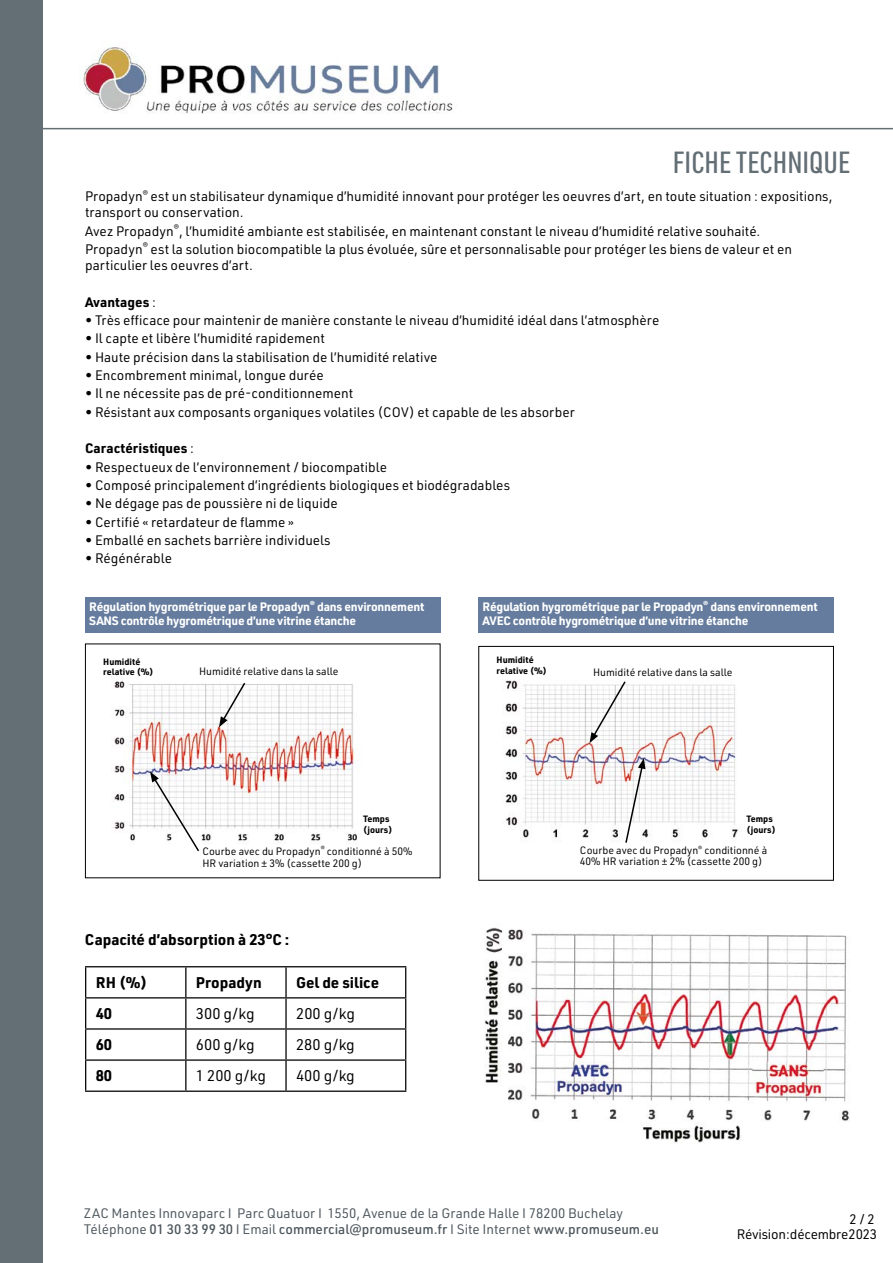
<style>
.page{position:relative;width:893px;height:1263px;background:#fff}
.page>*{position:absolute;margin:0;border:0;box-sizing:border-box;transform-origin:0 0}
.t1{font:500 30px "URWDIN Cond";color:#636e75}
.t2{font:700 15.15px "URWDIN";color:#000}
.t3{font:15.15px "URWDIN";color:#000}
.t4{font:13.5px/16.2px "URWDIN";color:#000}
.t5{font:13.5px/16.2px "URWDIN";color:#4c565c}
.t6{font:700 13.5px "URWDIN";color:#000}
.t7{font:13.5px/14.9px "URWDIN";letter-spacing:-.02em;color:#000;text-align:right}
.t8{font:700 12px/14.4px "URWDIN";letter-spacing:-.02em;color:#fff}
.t9{font:10.5px/10.5px "URWDIN";color:#000}
.t10{font:700 9px/10.8px "URWDIN";color:#000}
.s1{font-weight:400}
.s2{font-weight:500}
</style>
<div class="page">
<div style="left:0;top:0;width:43px;height:1263px;background:#636e75"></div>
<hr style="left:43px;top:128px;width:850px;height:1px;background:#636e75">
<img style="left:83px;top:43px;width:370px;height:71px">
<div style="left:478px;top:598px;width:356px;height:35px;background:#657c9e"></div>
<img style="left:504px;top:680px;width:234px;height:160px">
<div style="left:478px;top:646px;width:356px;height:235px;border:1px solid #000"></div>
<svg style="left:589px;top:680px;width:38px;height:63px"></svg>
<svg style="left:624px;top:758px;width:21px;height:85px"></svg>
<hr style="left:85px;top:966px;width:101px;height:1px;background:#000">
<hr style="left:85px;top:967px;width:1px;height:30px;background:#000">
<hr style="left:186px;top:966px;width:100px;height:1px;background:#000">
<hr style="left:185px;top:967px;width:1px;height:30px;background:#000">
<hr style="left:286px;top:966px;width:120px;height:1px;background:#000">
<hr style="left:285px;top:967px;width:2px;height:30px;background:#000">
<hr style="left:405px;top:967px;width:1px;height:30px;background:#000">
<hr style="left:85px;top:997px;width:101px;height:1px;background:#000">
<hr style="left:85px;top:998px;width:1px;height:30px;background:#000">
<hr style="left:186px;top:997px;width:100px;height:1px;background:#000">
<hr style="left:185px;top:998px;width:1px;height:30px;background:#000">
<hr style="left:286px;top:997px;width:120px;height:1px;background:#000">
<hr style="left:285px;top:998px;width:2px;height:30px;background:#000">
<hr style="left:405px;top:998px;width:1px;height:30px;background:#000">
<hr style="left:85px;top:1028px;width:101px;height:1px;background:#000">
<hr style="left:85px;top:1029px;width:1px;height:30px;background:#000">
<hr style="left:186px;top:1028px;width:100px;height:1px;background:#000">
<hr style="left:185px;top:1029px;width:1px;height:30px;background:#000">
<hr style="left:286px;top:1028px;width:120px;height:1px;background:#000">
<hr style="left:285px;top:1029px;width:2px;height:30px;background:#000">
<hr style="left:405px;top:1029px;width:1px;height:30px;background:#000">
<hr style="left:85px;top:1059px;width:101px;height:2px;background:#000">
<svg style="left:85px;top:1061px;width:1px;height:29px"></svg>
<hr style="left:186px;top:1059px;width:100px;height:2px;background:#000">
<svg style="left:185px;top:1061px;width:1px;height:29px"></svg>
<hr style="left:286px;top:1059px;width:120px;height:2px;background:#000">
<hr style="left:285px;top:1061px;width:2px;height:29px;background:#000">
<svg style="left:405px;top:1061px;width:1px;height:29px"></svg>
<hr style="left:85px;top:1090px;width:101px;height:2px;background:#000">
<hr style="left:186px;top:1090px;width:100px;height:2px;background:#000">
<hr style="left:286px;top:1090px;width:120px;height:2px;background:#000">
<img style="left:484px;top:927px;width:366px;height:216px">
<img style="left:112px;top:681px;width:245px;height:162px">
<svg style="left:219px;top:681px;width:28px;height:46px"></svg>
<svg style="left:150px;top:771px;width:51px;height:80px"></svg>
<div style="left:85px;top:598px;width:355px;height:35px;background:#657c9e"></div>
<h1 class="t1" style="left:673px;top:142px;width:179px">FICHE TECHNIQUE</h1>
<p class="t4" style="left:85px;top:188px;width:749px">Propadyn<sup>®</sup> est un stabilisateur dynamique d’humidité innovant pour protéger les oeuvres d’art, en toute situation : expositions, transport ou conservation.</p>
<p class="t4" style="left:85px;top:221px;width:708px;line-height:18.3px">Avez Propadyn<sup>®</sup>, l’humidité ambiante est stabilisée, en maintenant constant le niveau d’humidité relative souhaité.<br>Propadyn<sup>®</sup> est la solution biocompatible la plus évoluée, sûre et personnalisable pour protéger les biens de valeur et en</p>
<p class="t4" style="left:85px;top:257px;width:169px">particulier les oeuvres d’art.</p>
<p class="t6" style="left:85px;top:293px;width:72px">Avantages <span class="s1">:</span></p>
<p class="t4" style="left:85px;top:312px;width:576px">• Très efficace pour maintenir de manière constante le niveau d’humidité idéal dans l’atmosphère</p>
<p class="t4" style="left:85px;top:330px;width:241px">• Il capte et libère l’humidité rapidement</p>
<p class="t4" style="left:85px;top:348px;width:354px">• Haute précision dans la stabilisation de l’humidité relative</p>
<p class="t4" style="left:85px;top:367px;width:240px">• Encombrement minimal, longue durée</p>
<p class="t4" style="left:85px;top:385px;width:270px">• Il ne nécessite pas de pré-conditionnement</p>
<p class="t4" style="left:85px;top:403px;width:491px">• Résistant aux composants organiques volatiles (COV) et capable de les absorber</p>
<p class="t6" style="left:85px;top:439px;width:111px">Caractéristiques <span class="s1">:</span></p>
<p class="t4" style="left:85px;top:458px;width:303px">• Respectueux de l’environnement / biocompatible</p>
<p class="t4" style="left:85px;top:477px;width:427px">• Composé principalement d’ingrédients biologiques et biodégradables</p>
<p class="t4" style="left:85px;top:495px;width:254px">• Ne dégage pas de poussière ni de liquide</p>
<p class="t4" style="left:85px;top:513px;width:211px">• Certifié « retardateur de flamme »</p>
<p class="t4" style="left:85px;top:532px;width:247px">• Emballé en sachets barrière individuels</p>
<p class="t4" style="left:85px;top:550px;width:89px">• Régénérable</p>
<p class="t8" style="left:89px;top:598px;width:336px">Régulation hygrométrique par le Propadyn<sup>®</sup> dans environnement<br>SANS contrôle hygrométrique d’une vitrine étanche</p>
<p class="t8" style="left:483px;top:598px;width:336px">Régulation hygrométrique par le Propadyn<sup>®</sup> dans environnement<br>AVEC contrôle hygrométrique d’une vitrine étanche</p>
<p class="t10" style="left:103px;top:655px;width:52px">Humidité relative (%)</p>
<p class="t9" style="left:199px;top:665px;width:141px">Humidité relative dans la salle</p>
<p class="t10" style="left:497px;top:654px;width:52px">Humidité relative (%)</p>
<p class="t9" style="left:593px;top:667px;width:141px">Humidité relative dans la salle</p>
<p class="t10" style="left:363px;top:813px;width:31px">Temps (jours)</p>
<p class="t10" style="left:746px;top:813px;width:31px">Temps (jours)</p>
<p class="t9" style="left:202px;top:844px;width:211px;line-height:12.6px">Courbe avec du Propadyn<sup>®</sup> conditionné à 50%<br>HR variation ± 3% (cassette 200 g)</p>
<p class="t9" style="left:580px;top:845px;width:189px">Courbe avec du Propadyn<sup>®</sup> conditionné à<br>40% HR variation ± 2% (cassette 200 g)</p>
<p class="t2" style="left:85px;top:929px;width:206px">Capacité d’absorption à 23°C :</p>
<p class="t2" style="left:96px;top:972px;width:53px">RH (%)</p>
<p class="t2" style="left:196px;top:972px;width:67px">Propadyn</p>
<p class="t2" style="left:296px;top:972px;width:84px">Gel de silice</p>
<p class="t2" style="left:96px;top:1003px;width:18px">40</p>
<p class="t3" style="left:196px;top:1003px;width:60px">300 g/kg</p>
<p class="t3" style="left:296px;top:1003px;width:60px">200 g/kg</p>
<p class="t2" style="left:96px;top:1034px;width:18px">60</p>
<p class="t3" style="left:196px;top:1034px;width:60px">600 g/kg</p>
<p class="t3" style="left:296px;top:1034px;width:60px">280 g/kg</p>
<p class="t2" style="left:96px;top:1065px;width:18px">80</p>
<p class="t3" style="left:196px;top:1066px;width:72px">1 200 g/kg</p>
<p class="t3" style="left:296px;top:1066px;width:60px">400 g/kg</p>
<p class="t5" style="left:84px;top:1205px;width:576px">ZAC Mantes Innovaparc I Parc Quatuor I 1550, Avenue de la Grande Halle I 78200 Buchelay<br>Téléphone <span class="s2">01 30 33 99 30</span> I Email <span class="s2">commercial@promuseum.fr</span> I Site Internet <span class="s2">www.promuseum.eu</span></p>
<p class="t7" style="left:737px;top:1211px;width:142px">2 / 2<br>Révision : décembre 2023</p>
</div>
